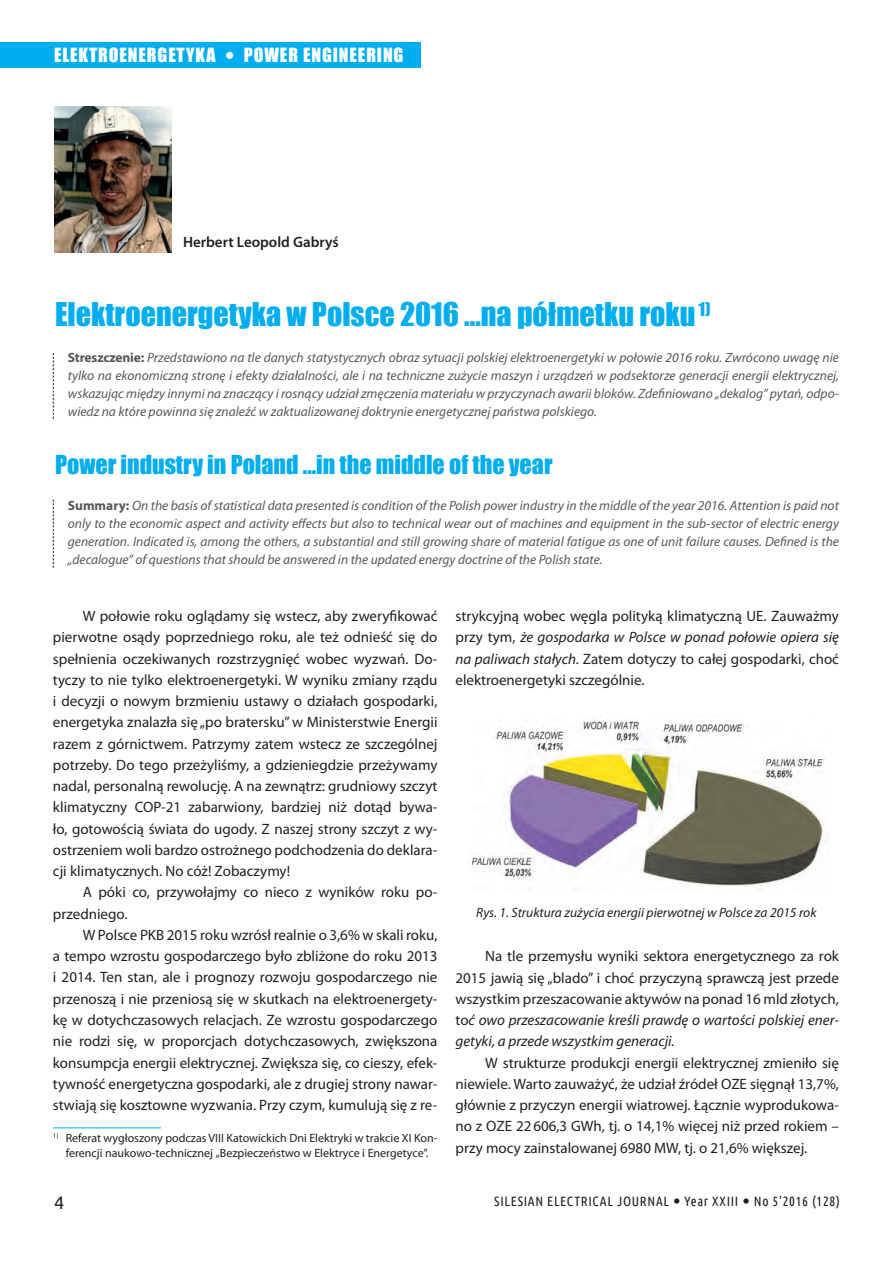
<style>
.page{position:relative;width:893px;height:1263px;background:#fff}
.page>*{position:absolute;margin:0;border:0;box-sizing:border-box;transform-origin:0 0}
.t1{font:30px "Impact";color:#00aeef}
.t2{font:24px "Impact";color:#00aeef}
.t3{font:18px "Impact";letter-spacing:.05em;color:#fff}
.t4{font:18px "Ubuntu";color:#231f20}
.t5{font:15px/21.3px "Myriad Pro";color:#231f20;text-align:justify}
.t6{font:600 15px "Myriad Pro";color:#231f20}
.t7{font:italic 13.5px/18px "Myriad Pro";color:#57585a;text-align:justify}
.t8{font:italic 13.5px "Myriad Pro";color:#231f20}
.t9{font:13.5px "Ubuntu Condensed";letter-spacing:.05em;color:#231f20}
.t10{font:12px/14.4px "Myriad Pro";color:#231f20}
.s1{font-weight:700;font-style:normal}
.s2{font-style:italic}
</style>
<div class="page">
<div style="left:0;top:42px;width:421px;height:26px;background:#00aeef"></div>
<svg style="left:53px;top:353px;width:1px;height:66px"></svg>
<svg style="left:53px;top:500px;width:1px;height:68px"></svg>
<hr style="left:53px;top:1127px;width:108px;height:1px;background:#00aeef">
<img style="left:471px;top:715px;width:354px;height:176px">
<img style="left:54px;top:107px;width:118px;height:145px">
<p class="t3" style="left:54px;top:41px;width:163px">ELEKTROENERGETYKA</p>
<p class="t3" style="left:244px;top:41px;width:161px">POWER ENGINEERING</p>
<p class="t6" style="left:183px;top:233px;width:157px">Herbert Leopold Gabryś</p>
<h1 class="t1" style="left:55px;top:291px;width:657px">Elektroenergetyka w Polsce 2016 ...na półmetku roku <sup>1)</sup></h1>
<p class="t7" style="left:68px;top:348px;width:773px"><span class="s1">Streszczenie:</span> Przedstawiono na tle danych statystycznych obraz sytuacji polskiej elektroenergetyki w połowie 2016 roku. Zwrócono uwagę nie tylko na ekonomiczną stronę i efekty działalności, ale i na techniczne zużycie maszyn i urządzeń w podsektorze generacji energii elektrycznej, wskazując między innymi na znaczący i rosnący udział zmęczenia materiału w przyczynach awarii bloków. Zdefiniowano „dekalog” pytań, odpo&shy;wiedz na które powinna się znaleźć w zaktualizowanej doktrynie energetycznej państwa polskiego.</p>
<h2 class="t2" style="left:55px;top:446px;width:499px">Power industry in Poland ...in the middle of the year</h2>
<p class="t7" style="left:68px;top:496px;width:773px"><span class="s1">Summary:</span> On the basis of statistical data presented is condition of the Polish power industry in the middle of the year 2016. Attention is paid not only to the economic aspect and activity effects but also to technical wear out of machines and equipment in the sub-sector of electric energy generation. Indicated is, among the others, a substantial and still growing share of material fatigue as one of unit failure causes. Defined is the „decalogue” of questions that should be answered in the updated energy doctrine of the Polish state.</p>
<p class="t5" style="left:53px;top:605px;width:386px;text-indent:30px">W połowie roku oglądamy się wstecz, aby zweryfikować pierwotne osądy poprzedniego roku, ale też odnieść się do spełnienia oczekiwanych rozstrzygnięć wobec wyzwań. Do&shy;tyczy to nie tylko elektroenergetyki. W wyniku zmiany rządu i decyzji o nowym brzmieniu ustawy o działach gospodarki, energetyka znalazła się „po bratersku” w Ministerstwie Energii razem z górnictwem. Patrzymy zatem wstecz ze szczególnej potrzeby. Do tego przeżyliśmy, a gdzieniegdzie przeżywamy nadal, personalną rewolucję. A na zewnątrz: grudniowy szczyt klimatyczny COP-21 zabarwiony, bardziej niż dotąd bywa&shy;ło, gotowością świata do ugody. Z naszej strony szczyt z wy&shy;ostrzeniem woli bardzo ostrożnego podchodzenia do deklara&shy;cji klimatycznych. No cóż! Zobaczymy!</p>
<p class="t5" style="left:53px;top:881px;width:386px;text-indent:30px">A póki co, przywołajmy co nieco z wyników roku po&shy;przedniego.</p>
<p class="t5" style="left:53px;top:924px;width:386px;text-indent:30px">W Polsce PKB 2015 roku wzrósł realnie o 3,6% w skali roku, a tempo wzrostu gospodarczego było zbliżone do roku 2013 i 2014. Ten stan, ale i prognozy rozwoju gospodarczego nie przenoszą i nie przeniosą się w skutkach na elektroenergety&shy;kę w dotychczasowych relacjach. Ze wzrostu gospodarczego nie rodzi się, w proporcjach dotychczasowych, zwiększona konsumpcja energii elektrycznej. Zwiększa się, co cieszy, efek&shy;tywność energetyczna gospodarki, ale z drugiej strony nawar&shy;stwiają się kosztowne wyzwania. Przy czym, kumulują się z re-</p>
<p class="t10" style="left:66px;top:1131px;width:373px;text-indent:-13px"><sup>1)</sup> Referat wygłoszony podczas VIII Katowickich Dni Elektryki w trakcie XI Kon&shy;ferencji naukowo-technicznej</p>
<p class="t10" style="left:216px;top:1151px;width:6px">“</p>
<p class="t10" style="left:220px;top:1145px;width:210px">Bezpieczeństwo w Elektryce i Energetyce”.</p>
<p class="t5" style="left:455px;top:605px;width:385px">strykcyjną wobec węgla polityką klimatyczną UE. Zauważmy przy tym, <span class="s2">że gospodarka w Polsce w ponad połowie opiera się na paliwach stałych.</span> Zatem dotyczy to całej gospodarki, choć elektroenergetyki szczególnie.</p>
<p class="t8" style="left:476px;top:904px;width:342px">Rys. 1. Struktura zużycia energii pierwotnej w Polsce za 2015 rok</p>
<p class="t5" style="left:455px;top:945px;width:385px;text-indent:30px">Na tle przemysłu wyniki sektora energetycznego za rok 2015 jawią się „blado” i choć przyczyną sprawczą jest przede wszystkim przeszacowanie aktywów na ponad 16 mld złotych, to<span class="s2">ć owo przeszacowanie kreśli prawdę o wartości polskiej ener&shy;getyki, a przede wszystkim generacji.</span></p>
<p class="t5" style="left:455px;top:1052px;width:385px;text-indent:30px">W strukturze produkcji energii elektrycznej zmieniło się niewiele. Warto zauważyć, że udział źródeł OZE sięgnął 13,7%, głównie z przyczyn energii wiatrowej. Łącznie wyprodukowa&shy;no z OZE 22606,3 GWh, tj. o 14,1% więcej niż przed rokiem – przy mocy zainstalowanej 6980 MW, tj. o 21,6% większej.</p>
<p class="t4" style="left:54px;top:1192px;width:12px">4</p>
<p class="t9" style="left:494px;top:1192px;width:347px">SILESIAN ELECTRICAL JOURNAL Year XXIII No 5’2016 (128)</p>
</div>
